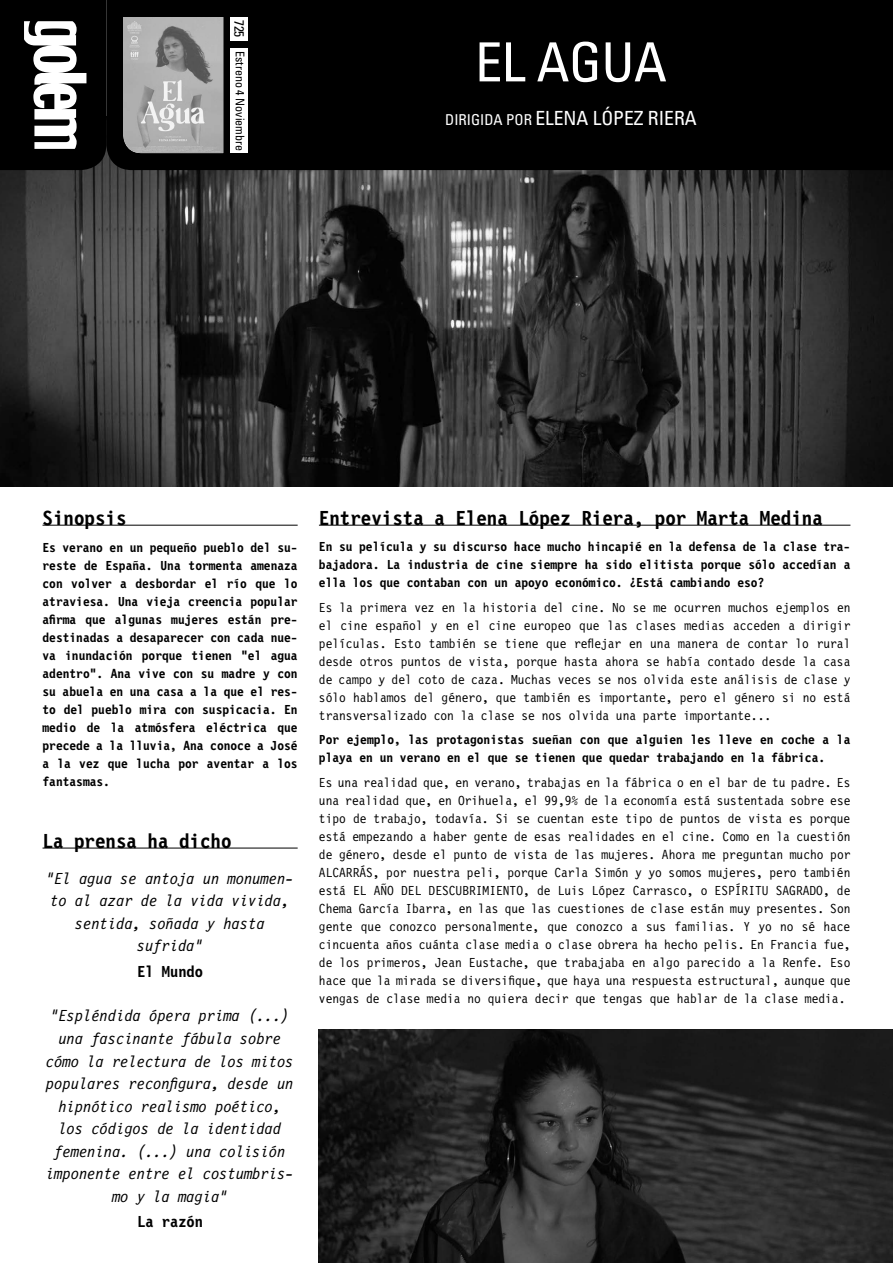
<style>
.page{position:relative;width:893px;height:1263px;background:#fff}
.page>*{position:absolute;margin:0;border:0;box-sizing:border-box;transform-origin:0 0}
.t1{font:condensed 54px "Univers";letter-spacing:-.01em;color:#fff}
.t2{font:700 21px "Letter Gothic 12 Pitch BT";color:#000}
.t3{font:condensed 19.5px "Univers";color:#fff}
.t4{font:italic 16.5px/22.5px "Letter Gothic 12 Pitch BT";color:#000;text-align:center}
.t5{font:700 16.5px "Letter Gothic 12 Pitch BT";color:#000}
.t6{font:13.5px/18px "Letter Gothic 12 Pitch BT";color:#000;text-align:justify}
.t7{font:700 13.5px/18px "Letter Gothic 12 Pitch BT";color:#000;text-align:justify}
.t8{font:condensed 12px "Univers";color:#000}
.s1{font-size:13.5px}
.s2{font-size:15px}
</style>
<div class="page">
<img style="left:0;top:170px;width:893px;height:317px">
<div style="left:106px;top:0;width:787px;height:170px;background:#000"></div>
<img style="left:123px;top:17px;width:100px;height:136px">
<div style="left:231px;top:17px;width:17px;height:23px;background:#fff"></div>
<div style="left:231px;top:48px;width:17px;height:105px;background:#fff"></div>
<hr style="left:43px;top:525px;width:255px;height:1px;background:#000">
<hr style="left:319px;top:525px;width:531px;height:1px;background:#000">
<svg style="left:0;top:0;width:106px;height:170px"></svg>
<img style="left:319px;top:1029px;width:574px;height:234px">
<hr style="left:43px;top:848px;width:255px;height:1px;background:#000">
<p class="t8" style="left:248px;top:20px;width:133px;rotate:90deg"><span class="s1">725</span> Estreno 4 Noviembre</p>
<h1 class="t1" style="left:475px;top:28px;width:193px">EL AGUA</h1>
<h3 class="t3" style="left:445px;top:105px;width:253px"><span class="s2">DIRIGIDA POR</span> ELENA LÓPEZ RIERA</h3>
<h2 class="t2" style="left:43px;top:506px;width:85px">Sinopsis</h2>
<h2 class="t2" style="left:319px;top:506px;width:505px">Entrevista a Elena López Riera, por Marta Medina</h2>
<p class="t7" style="left:43px;top:539px;width:257px">Es verano en un pequeño pueblo del su&shy;reste de España. Una tormenta amenaza con volver a desbordar el río que lo atraviesa. Una vieja creencia popular afirma que algunas mujeres están pre&shy;destinadas a desaparecer con cada nue&shy;va inundación porque tienen “el agua adentro”. Ana vive con su madre y con su abuela en una casa a la que el res&shy;to del pueblo mira con suspicacia. En medio de la atmósfera eléctrica que precede a la lluvia, Ana conoce a José a la vez que lucha por aventar a los fantasmas.</p>
<p class="t7" style="left:319px;top:538px;width:533px">En su película y su discurso hace mucho hincapié en la defensa de la clase tra&shy;bajadora. La industria de cine siempre ha sido elitista porque sólo accedían a ella los que contaban con un apoyo económico. ¿Está cambiando eso?</p>
<p class="t6" style="left:319px;top:599px;width:533px">Es la primera vez en la historia del cine. No se me ocurren muchos ejemplos en el cine español y en el cine europeo que las clases medias acceden a dirigir películas. Esto también se tiene que reflejar en una manera de contar lo rural desde otros puntos de vista, porque hasta ahora se había contado desde la casa de campo y del coto de caza. Muchas veces se nos olvida este análisis de clase y sólo hablamos del género, que también es importante, pero el género si no está transversalizado con la clase se nos olvida una parte importante...</p>
<p class="t7" style="left:319px;top:731px;width:533px">Por ejemplo, las protagonistas sueñan con que alguien les lleve en coche a la playa en un verano en el que se tienen que quedar trabajando en la fábrica.</p>
<p class="t6" style="left:319px;top:773px;width:533px">Es una realidad que, en verano, trabajas en la fábrica o en el bar de tu padre. Es una realidad que, en Orihuela, el 99,9% de la economía está sustentada sobre ese tipo de trabajo, todavía. Si se cuentan este tipo de puntos de vista es porque está empezando a haber gente de esas realidades en el cine. Como en la cuestión de género, desde el punto de vista de las mujeres. Ahora me preguntan mucho por ALCARRÁS, por nuestra peli, porque Carla Simón y yo somos mujeres, pero también está EL AÑO DEL DESCUBRIMIENTO, de Luis López Carrasco, o ESPÍRITU SAGRADO, de Chema García Ibarra, en las que las cuestiones de clase están muy presentes. Son gente que conozco personalmente, que conozco a sus familias. Y yo no sé hace cincuenta años cuánta clase media o clase obrera ha hecho pelis. En Francia fue, de los primeros, Jean Eustache, que trabajaba en algo parecido a la Renfe. Eso hace que la mirada se diversifique, que haya una respuesta estructural, aunque que vengas de clase media no quiera decir que tengas que hablar de la clase media.</p>
<h2 class="t2" style="left:43px;top:829px;width:190px">La prensa ha dicho</h2>
<p class="t4" style="left:46px;top:867px;width:249px">“El agua se antoja un monumen&shy;to al azar de la vida vivida, sentida, soñada y hasta sufrida”</p>
<p class="t5" style="left:137px;top:962px;width:67px">El Mundo</p>
<p class="t4" style="left:46px;top:1005px;width:249px">“Espléndida ópera prima (...) una fascinante fábula sobre cómo la relectura de los mitos populares reconfigura, desde un hipnótico realismo poético, los códigos de la identidad femenina. (...) una colisión imponente entre el costumbris&shy;mo y la magia”</p>
<p class="t5" style="left:137px;top:1212px;width:67px">La razón</p>
</div>
